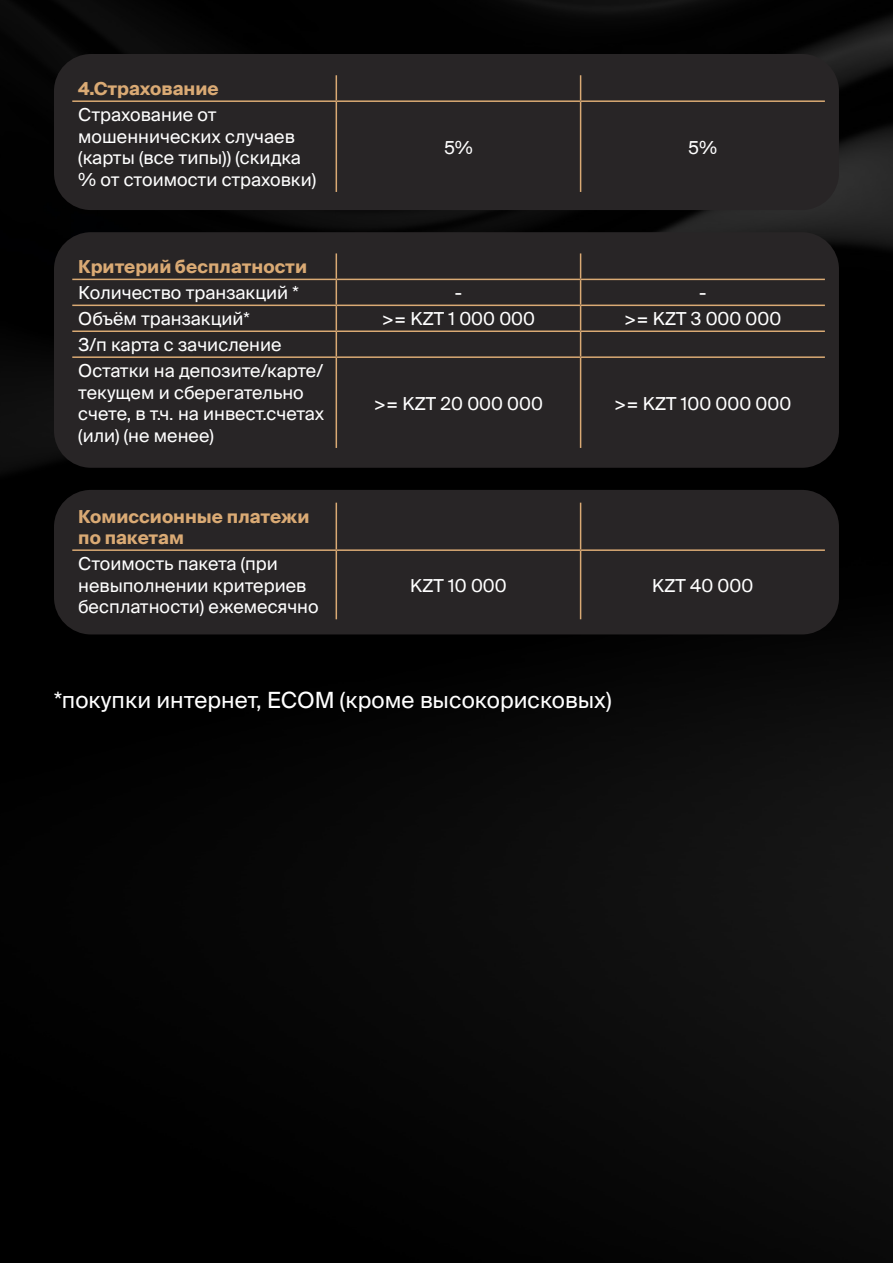
<style>
.page{position:relative;width:893px;height:1263px;background:#fff}
.page>*{position:absolute;margin:0;border:0;box-sizing:border-box;transform-origin:0 0}
.Paragraph_Style_2{font:22.5px "Suisse Intl";color:#fff}
.body{font:18px/21.6px "Suisse Intl";color:#fff}
.t1{font:700 18px "Suisse Intl";color:#daaa74}
</style>
<div class="page">
<img style="left:0;top:0;width:893px;height:1263px">
<div style="left:54px;top:54px;width:785px;height:156px;background:#282526;border-radius:37px"></div>
<div style="left:54px;top:232px;width:785px;height:236px;background:#282526;border-radius:37px"></div>
<div style="left:54px;top:490px;width:785px;height:144px;background:#282526;border-radius:37px"></div>
<svg style="left:336px;top:75px;width:1px;height:25px"></svg>
<svg style="left:580px;top:75px;width:1px;height:25px"></svg>
<hr style="left:72px;top:100px;width:264px;height:2px;background:#daaa74">
<hr style="left:336px;top:100px;width:245px;height:2px;background:#daaa74">
<hr style="left:336px;top:102px;width:1px;height:90px;background:#daaa74">
<hr style="left:581px;top:100px;width:244px;height:2px;background:#daaa74">
<hr style="left:580px;top:102px;width:1px;height:90px;background:#daaa74">
<hr style="left:72px;top:279px;width:264px;height:1px;background:#daaa74">
<hr style="left:336px;top:279px;width:245px;height:1px;background:#daaa74">
<hr style="left:581px;top:279px;width:244px;height:1px;background:#daaa74">
<hr style="left:72px;top:305px;width:264px;height:1px;background:#daaa74">
<hr style="left:336px;top:305px;width:245px;height:1px;background:#daaa74">
<hr style="left:581px;top:305px;width:244px;height:1px;background:#daaa74">
<hr style="left:72px;top:330px;width:264px;height:2px;background:#daaa74">
<hr style="left:336px;top:330px;width:245px;height:2px;background:#daaa74">
<svg style="left:336px;top:253px;width:1px;height:103px"></svg>
<hr style="left:581px;top:330px;width:244px;height:2px;background:#daaa74">
<svg style="left:580px;top:253px;width:1px;height:103px"></svg>
<hr style="left:72px;top:356px;width:264px;height:2px;background:#daaa74">
<hr style="left:336px;top:356px;width:245px;height:2px;background:#daaa74">
<hr style="left:336px;top:358px;width:1px;height:90px;background:#daaa74">
<hr style="left:581px;top:356px;width:244px;height:2px;background:#daaa74">
<hr style="left:580px;top:358px;width:1px;height:90px;background:#daaa74">
<hr style="left:336px;top:503px;width:1px;height:46px;background:#daaa74">
<hr style="left:580px;top:503px;width:1px;height:46px;background:#daaa74">
<hr style="left:72px;top:549px;width:264px;height:2px;background:#daaa74">
<hr style="left:336px;top:549px;width:245px;height:2px;background:#daaa74">
<hr style="left:336px;top:551px;width:1px;height:68px;background:#daaa74">
<hr style="left:581px;top:549px;width:244px;height:2px;background:#daaa74">
<hr style="left:580px;top:551px;width:1px;height:68px;background:#daaa74">
<p class="t1" style="left:78px;top:78px;width:142px">4.Страхование</p>
<p class="body" style="left:78px;top:104px;width:224px">Страхование от мошеннических случаев (карты (все типы)) (скидка</p>
<p class="body" style="left:78px;top:169px;width:239px">% от стоимости страховки)</p>
<p class="body" style="left:444px;top:137px;width:30px">5%</p>
<p class="body" style="left:688px;top:137px;width:30px">5%</p>
<p class="t1" style="left:78px;top:257px;width:230px">Критерий бесплатности</p>
<p class="body" style="left:78px;top:282px;width:222px">Количество транзакций *</p>
<p class="body" style="left:455px;top:282px;width:9px">-</p>
<p class="body" style="left:699px;top:282px;width:9px">-</p>
<p class="body" style="left:78px;top:308px;width:173px">Объём транзакций*</p>
<p class="body" style="left:382px;top:308px;width:155px">&gt;= KZT 1 000 000</p>
<p class="body" style="left:624px;top:308px;width:159px">&gt;= KZT 3 000 000</p>
<p class="body" style="left:78px;top:334px;width:205px">З/п карта с зачисление</p>
<p class="body" style="left:78px;top:360px;width:247px">Остатки на депозите/карте/ текущем и сберегательно счете, в т.ч. на инвест.счетах (или) (не менее)</p>
<p class="body" style="left:374px;top:392px;width:171px">&gt;= KZT 20 000 000</p>
<p class="body" style="left:614px;top:392px;width:178px">&gt;= KZT 100 000 000</p>
<p class="t1" style="left:78px;top:506px;width:233px">Комиссионные платежи</p>
<p class="t1" style="left:78px;top:527px;width:107px">по пакетам</p>
<p class="body" style="left:78px;top:553px;width:242px">Стоимость пакета (при невыполнении критериев бесплатности) ежемесячно</p>
<p class="body" style="left:410px;top:575px;width:98px">KZT 10 000</p>
<p class="body" style="left:652px;top:575px;width:103px">KZT 40 000</p>
<p class="Paragraph_Style_2" style="left:54px;top:687px;width:559px">*покупки интернет, ECOM (кроме высокорисковых)</p>
</div>
